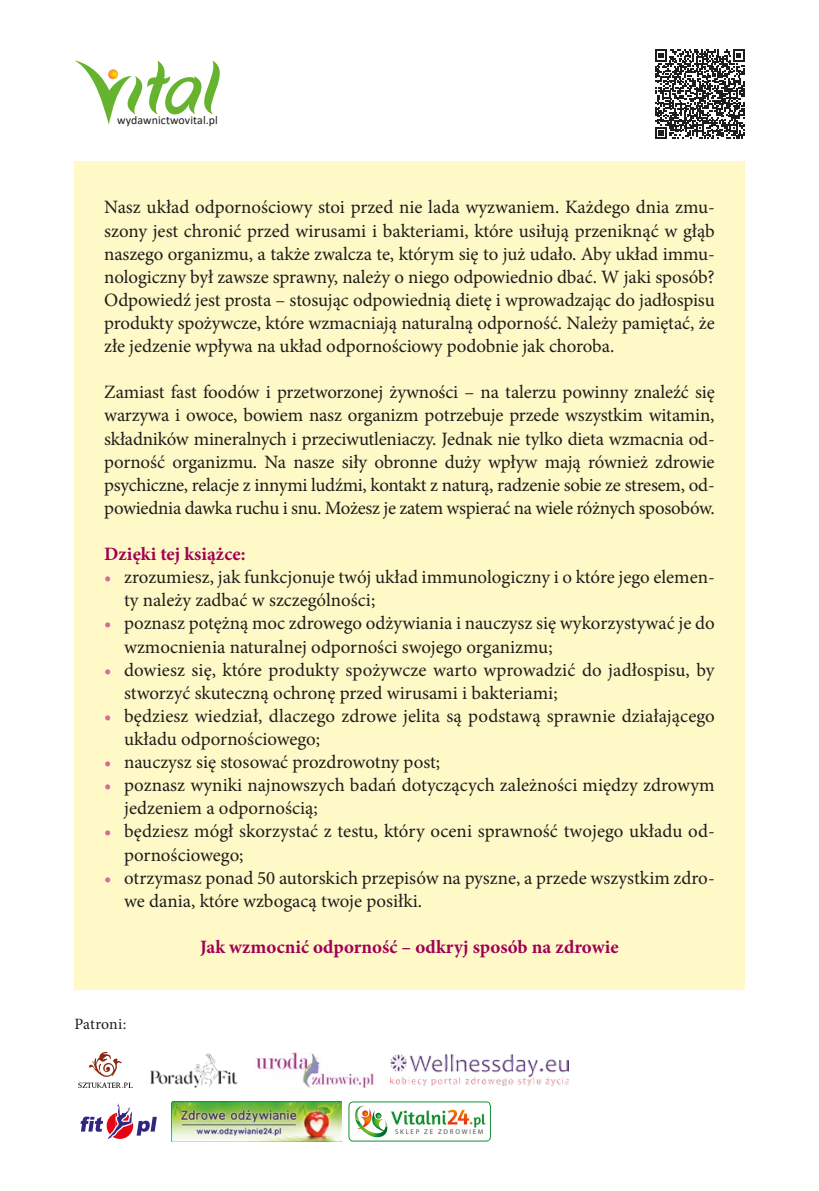
<style>
.page{position:relative;width:819px;height:1191px;background:#fff}
.page>*{position:absolute;margin:0;border:0;box-sizing:border-box;transform-origin:0 0}
.t1{font:18.9px/23.1px "Minion Pro";color:#1d1d1b}
.t2{font:700 18.9px "Minion Pro";color:#a00057}
.t3{font:15.75px "Minion Pro";color:#1d1d1b}
.t4{font:11.9px "Calibri";letter-spacing:.01em;color:#1c1c1b}
.t5{font:6.83px "Myriad Pro";letter-spacing:.25em;color:#4a4a49}
.s1{font-weight:700;font-size:18.38px;color:#db679b}
</style>
<div class="page">
<div style="left:74px;top:161px;width:670px;height:829px;background:#fff9c7"></div>
<svg style="left:75px;top:61px;width:145px;height:63px"></svg>
<svg style="left:655px;top:50px;width:89px;height:89px"></svg>
<img style="left:171px;top:1101px;width:170px;height:40px">
<div style="left:348px;top:1101px;width:142px;height:40px;border:1px solid #158e30;border-radius:4px"></div>
<svg style="left:354px;top:1105px;width:132px;height:33px"></svg>
<svg style="left:78px;top:1052px;width:55px;height:36px"></svg>
<svg style="left:81px;top:1103px;width:76px;height:36px"></svg>
<img style="left:150px;top:1053px;width:88px;height:35px">
<img style="left:255px;top:1052px;width:119px;height:35px">
<img style="left:390px;top:1054px;width:178px;height:31px">
<p class="t4" style="left:117px;top:112px;width:102px">wydawnictwovital.pl</p>
<p class="t1" style="left:104px;top:196px;width:612px;text-align:justify">Nasz układ odpornościowy stoi przed nie lada wyzwaniem. Każdego dnia zmu&shy;szony jest chronić przed wirusami i bakteriami, które usiłują przeniknąć w głąb naszego organizmu, a także zwalcza te, którym się to już udało. Aby układ immu&shy;nologiczny był zawsze sprawny, należy o niego odpowiednio dbać. W jaki sposób?<br>Odpowiedź jest prosta – stosując odpowiednią dietę i wprowadzając do jadłospisu produkty spożywcze, które wzmacniają naturalną odporność. Należy pamiętać, że złe jedzenie wpływa na układ odpornościowy podobnie jak choroba.</p>
<p class="t1" style="left:104px;top:381px;width:612px;text-align:justify">Zamiast fast foodów i przetworzonej żywności – na talerzu powinny znaleźć się warzywa i owoce, bowiem nasz organizm potrzebuje przede wszystkim witamin, składników mineralnych i przeciwutleniaczy. Jednak nie tylko dieta wzmacnia od&shy;porność organizmu. Na nasze siły obronne duży wpływ mają również zdrowie psychiczne, relacje z innymi ludźmi, kontakt z naturą, radzenie sobie ze stresem, od&shy;powiednia dawka ruchu i snu. Możesz je zatem wspierać na wiele różnych sposobów.</p>
<p class="t2" style="left:104px;top:541px;width:143px">Dzięki tej książce:</p>
<p class="t1" style="left:124px;top:566px;width:592px;text-indent:-20px"><span class="s1">•</span> zrozumiesz, jak funkcjonuje twój układ immunologiczny i o które jego elemen&shy;ty należy zadbać w szczególności;</p>
<p class="t1" style="left:124px;top:612px;width:592px;text-indent:-20px"><span class="s1">•</span> poznasz potężną moc zdrowego odżywiania i nauczysz się wykorzystywać je do wzmocnienia naturalnej odporności swojego organizmu;</p>
<p class="t1" style="left:124px;top:658px;width:592px;text-indent:-20px"><span class="s1">•</span> dowiesz się, które produkty spożywcze warto wprowadzić do jadłospisu, by stworzyć skuteczną ochronę przed wirusami i bakteriami;</p>
<p class="t1" style="left:124px;top:704px;width:592px;text-indent:-20px"><span class="s1">•</span> będziesz wiedział, dlaczego zdrowe jelita są podstawą sprawnie działającego układu odpornościowego;</p>
<p class="t1" style="left:104px;top:750px;width:337px"><span class="s1">•</span> nauczysz się stosować prozdrowotny post;</p>
<p class="t1" style="left:124px;top:773px;width:592px;text-indent:-20px"><span class="s1">•</span> poznasz wyniki najnowszych badań dotyczących zależności między zdrowym jedzeniem a odpornością;</p>
<p class="t1" style="left:124px;top:820px;width:592px;text-indent:-20px"><span class="s1">•</span> będziesz mógł skorzystać z testu, który oceni sprawność twojego układu od&shy;pornościowego;</p>
<p class="t1" style="left:124px;top:866px;width:592px;text-indent:-20px"><span class="s1">•</span> otrzymasz ponad 50 autorskich przepisów na pyszne, a przede wszystkim zdro&shy;we dania, które wzbogacą twoje posiłki.</p>
<p class="t2" style="left:200px;top:933px;width:420px">Jak wzmocnić odporność – odkryj sposób na zdrowie</p>
<p class="t3" style="left:74px;top:1013px;width:53px">Patroni:</p>
<p class="t5" style="left:395px;top:1127px;width:90px">SKLEP ZE ZDROWIEM</p>
</div>
